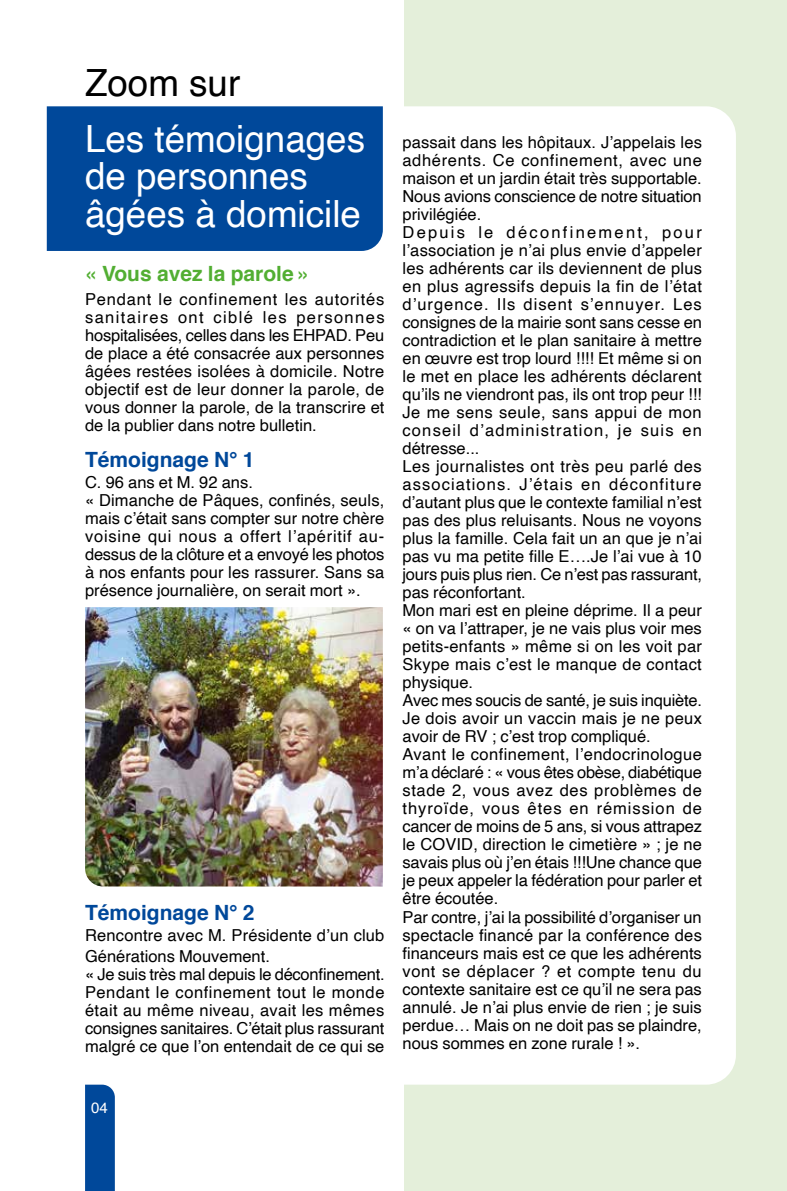
<style>
.page{position:relative;width:787px;height:1191px;background:#fff}
.page>*{position:absolute;margin:0;border:0;box-sizing:border-box;transform-origin:0 0}
.t1{font:37.5px/37.5px "Helvetica";color:#fff}
.t2{font:37.5px "Helvetica";color:#000}
.t3{font:700 21px "Helvetica";color:#00489a}
.t4{font:700 21px "Helvetica";color:#52ae32}
.t5{font:16.5px/18px "Helvetica";color:#000}
.t6{font:15px "Helvetica";color:#fff}
</style>
<div class="page">
<div style="left:404px;top:0;width:383px;height:1191px;background:#e4efda"></div>
<div style="left:310px;top:106px;width:426px;height:978px;background:#fff"></div>
<div style="left:47px;top:106px;width:336px;height:145px;background:#00489a"></div>
<svg style="left:85px;top:1084px;width:30px;height:107px;background:#064c9c"></svg>
<img style="left:85px;top:607px;width:298px;height:279px">
<h1 class="t2" style="left:85px;top:54px;width:157px">Zoom sur</h1>
<h1 class="t1" style="left:85px;top:121px;width:281px">Les témoignages de personnes âgées à domicile</h1>
<p class="t4" style="left:85px;top:256px;width:227px">« Vous avez la parole »</p>
<p class="t5" style="left:85px;top:290px;width:301px;text-align:justify">Pendant le confinement les autorités sanitaires ont ciblé les personnes hospitalisées, celles dans les EHPAD. Peu de place a été consacrée aux personnes âgées restées isolées à domicile. Notre objectif est de leur donner la parole, de vous donner la parole, de la transcrire et de la publier dans notre bulletin.</p>
<p class="t3" style="left:85px;top:442px;width:171px">Témoignage N° 1</p>
<p class="t5" style="left:85px;top:473px;width:301px">C. 96 ans et M. 92 ans.<br>« Dimanche de Pâques, confinés, seuls, mais c’était sans compter sur notre chère voisine qui nous a offert l’apéritif au&shy;dessus de la clôture et a envoyé les photos à nos enfants pour les rassurer. Sans sa présence journalière, on serait mort ».</p>
<p class="t3" style="left:85px;top:895px;width:171px">Témoignage N° 2</p>
<p class="t5" style="left:85px;top:925px;width:301px;line-height:21px">Rencontre avec M. Présidente d’un club<br>Générations Mouvement.</p>
<p class="t5" style="left:85px;top:965px;width:301px;text-align:justify">« Je suis très mal depuis le déconfinement.<br>Pendant le confinement tout le monde était au même niveau, avait les mêmes consignes sanitaires. C’était plus rassurant malgré ce que l’on entendait de ce qui se</p>
<p class="t5" style="left:402px;top:134px;width:301px">passait dans les hôpitaux. J’appelais les adhérents. Ce confinement, avec une maison et un jardin était très supportable.<br>Nous avions conscience de notre situation privilégiée.<br>Depuis le déconfinement, pour l’association je n’ai plus envie d’appeler les adhérents car ils deviennent de plus en plus agressifs depuis la fin de l’état d’urgence. Ils disent s’ennuyer. Les consignes de la mairie sont sans cesse en contradiction et le plan sanitaire à mettre en œuvre est trop lourd !!!! Et même si on le met en place les adhérents déclarent qu’ils ne viendront pas, ils ont trop peur !!!<br>Je me sens seule, sans appui de mon conseil d’administration, je suis en détresse...<br>Les journalistes ont très peu parlé des associations. J’étais en déconfiture d’autant plus que le contexte familial n’est pas des plus reluisants. Nous ne voyons plus la famille. Cela fait un an que je n’ai pas vu ma petite fille E….Je l’ai vue à 10 jours puis plus rien. Ce n’est pas rassurant, pas réconfortant.<br>Mon mari est en pleine déprime. Il a peur « on va l’attraper, je ne vais plus voir mes petits-enfants » même si on les voit par Skype mais c’est le manque de contact physique.<br>Avec mes soucis de santé, je suis inquiète.<br>Je dois avoir un vaccin mais je ne peux avoir de RV ; c’est trop compliqué.<br>Avant le confinement, l’endocrinologue m’a déclaré : « vous êtes obèse, diabétique stade 2, vous avez des problèmes de thyroïde, vous êtes en rémission de cancer de moins de 5 ans, si vous attrapez le COVID, direction le cimetière » ; je ne savais plus où j’en étais !!!Une chance que je peux appeler la fédération pour parler et être écoutée.<br>Par contre, j’ai la possibilité d’organiser un spectacle financé par la conférence des financeurs mais est ce que les adhérents vont se déplacer ? et compte tenu du contexte sanitaire est ce qu’il ne sera pas annulé. Je n’ai plus envie de rien ; je suis perdue… Mais on ne doit pas se plaindre, nous sommes en zone rurale ! ».</p>
<p class="t6" style="left:91px;top:1096px;width:18px">04</p>
</div>
